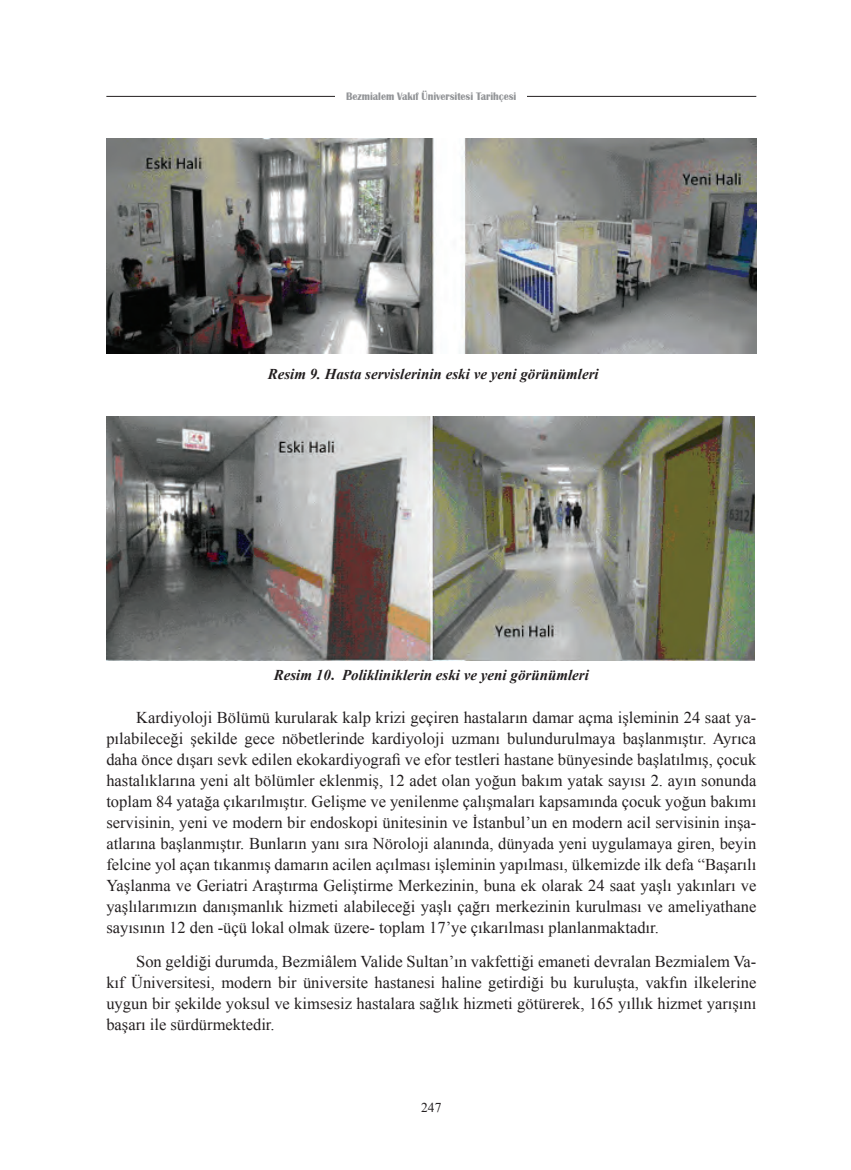
<style>
.page{position:relative;width:851px;height:1170px;background:#fff}
.page>*{position:absolute;margin:0;border:0;box-sizing:border-box;transform-origin:0 0}
.t1{font:16.5px/21px "Times New Roman";color:#231f20;text-align:justify}
.t2{font:italic 700 15px "Times New Roman";color:#231f20}
.t3{font:13.5px "Times New Roman";color:#231f20}
.t4{font:700 11.1px "Britannic T";color:#939598;scale:.9 1}
.s1{font-style:normal}
</style>
<div class="page">
<hr style="left:106px;top:96px;width:650px;height:1px;background:#231f20">
<div style="left:335px;top:91px;width:192px;height:10px;background:#fff"></div>
<img style="left:106px;top:138px;width:650px;height:215px">
<img style="left:106px;top:417px;width:648px;height:243px">
<p class="t4" style="left:346px;top:89px;width:191px">Bezmialem Vakıf Üniversitesi Tarihçesi</p>
<p class="t2" style="left:267px;top:365px;width:332px">Resim 9. Hasta servislerinin eski ve yeni görünümleri</p>
<p class="t2" style="left:274px;top:666px;width:317px">Resim 10<span class="s1">.</span> Polikliniklerin eski ve yeni görünümleri</p>
<p class="t1" style="left:106px;top:706px;width:651px;text-indent:30px">Kardiyoloji Bölümü kurularak kalp krizi geçiren hastaların damar açma işleminin 24 saat ya&shy;pılabileceği şekilde gece nöbetlerinde kardiyoloji uzmanı bulundurulmaya başlanmıştır. Ayrıca daha önce dışarı sevk edilen ekokardiyografi ve efor testleri hastane bünyesinde başlatılmış, çocuk hastalıklarına yeni alt bölümler eklenmiş, 12 adet olan yoğun bakım yatak sayısı 2. ayın sonunda toplam 84 yatağa çıkarılmıştır. Gelişme ve yenilenme çalışmaları kapsamında çocuk yoğun bakımı servisinin, yeni ve modern bir endoskopi ünitesinin ve İstanbul’un en modern acil servisinin inşa&shy;atlarına başlanmıştır. Bunların yanı sıra Nöroloji alanında, dünyada yeni uygulamaya giren, beyin felcine yol açan tıkanmış damarın acilen açılması işleminin yapılması, ülkemizde ilk defa “Başarılı Yaşlanma ve Geriatri Araştırma Geliştirme Merkezinin, buna ek olarak 24 saat yaşlı yakınları ve yaşlılarımızın danışmanlık hizmeti alabileceği yaşlı çağrı merkezinin kurulması ve ameliyathane sayısının 12 den -üçü lokal olmak üzere- toplam 17’ye çıkarılması planlanmaktadır.</p>
<p class="t1" style="left:106px;top:950px;width:651px;text-indent:30px">Son geldiği durumda, Bezmiâlem Valide Sultan’ın vakfettiği emaneti devralan Bezmialem Va&shy;kıf Üniversitesi, modern bir üniversite hastanesi haline getirdiği bu kuruluşta, vakfın ilkelerine uygun bir şekilde yoksul ve kimsesiz hastalara sağlık hizmeti götürerek, 165 yıllık hizmet yarışını başarı ile sürdürmektedir.</p>
<p class="t3" style="left:421px;top:1100px;width:22px">247</p>
</div>
